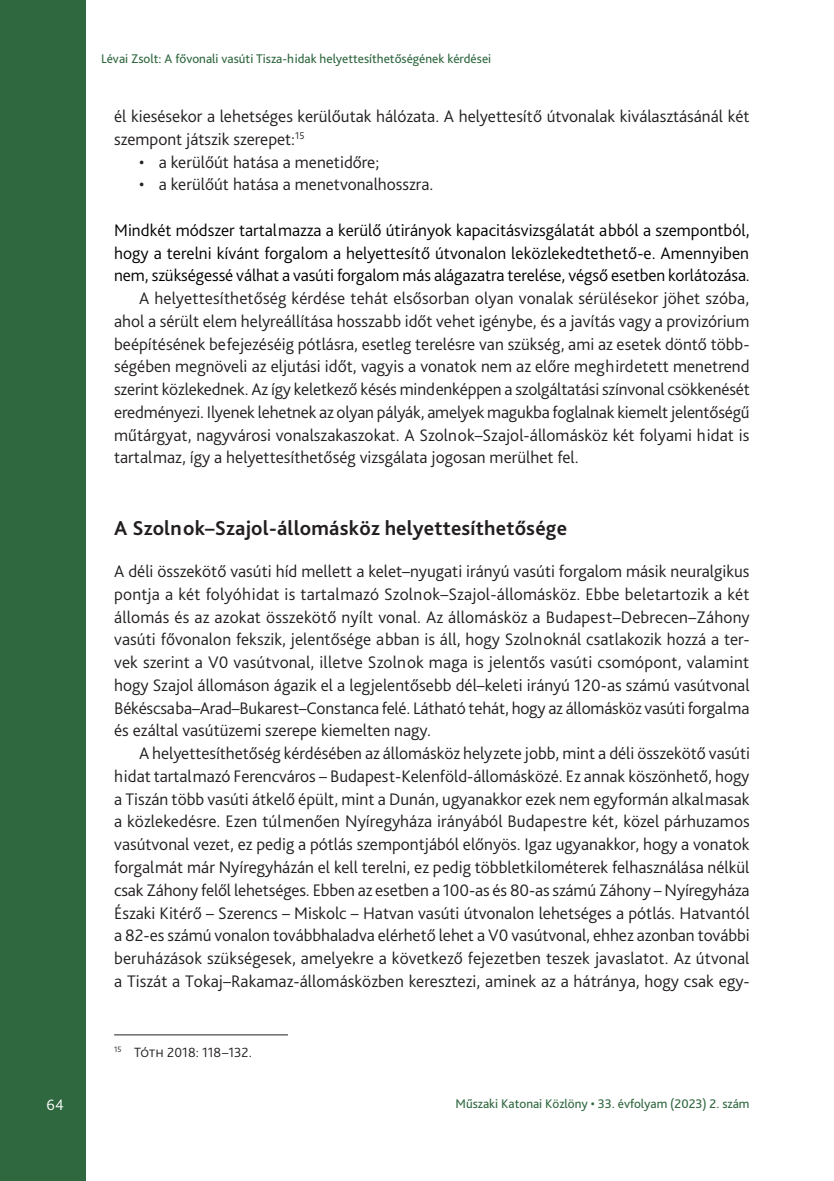
<style>
.page{position:relative;width:834px;height:1181px;background:#fff}
.page>*{position:absolute;margin:0;border:0;box-sizing:border-box;transform-origin:0 0}
.Címsor_1{font:700 21px "Bliss Pro";letter-spacing:.01em;color:#231f20}
.Szöveg{font:300 17.5px/22.8px "Bliss Pro";color:#231f20;text-align:justify}
.Szöveg_1st{font:300 17.5px/22.8px "Bliss Pro";color:#231f20;text-align:justify}
.Szöveg_1st___3_mm{font:300 17.5px/22.8px "Bliss Pro";color:#000;text-align:justify}
.t1{font:300 15.75px "Bliss Pro";color:#fff}
.Lábjegyzet{font:300 14px "Bliss Pro";letter-spacing:.005em;color:#231f20}
.t2{font:13.12px "Bliss Pro";color:#2f673f}
</style>
<div class="page">
<div style="left:0;top:0;width:85px;height:1181px;background:#2f673f"></div>
<hr style="left:114px;top:1034px;width:174px;height:1px;background:#231f20">
<p class="t2" style="left:101px;top:50px;width:391px">Lévai Zsolt: A fővonali vasúti Tisza-hidak helyettesíthetőségének kérdései</p>
<p class="Szöveg" style="left:114px;top:104px;width:636px">él kiesésekor a lehetséges kerülőutak hálózata. A helyettesítő útvonalak kiválasztásánál két szempont játszik szerepet:<sup>15</sup></p>
<p class="Szöveg" style="left:139px;top:150px;width:242px">• a kerülőút hatása a menetidőre;</p>
<p class="Szöveg" style="left:139px;top:173px;width:296px">• a kerülőút hatása a menetvonalhosszra.</p>
<p class="Szöveg_1st___3_mm" style="left:114px;top:218px;width:637px">Mindkét módszer tartalmazza a kerülő útirányok kapacitásvizsgálatát abból a szempontból, hogy a terelni kívánt forgalom a helyettesítő útvonalon leközlekedtethető-e. Amennyiben nem, szükségessé válhat a vasúti forgalom más alágazatra terelése, végső esetben korlátozása.</p>
<p class="Szöveg" style="left:114px;top:286px;width:637px;text-indent:25px">A helyettesíthetőség kérdése tehát elsősorban olyan vonalak sérülésekor jöhet szóba, ahol a sérült elem helyreállítása hosszabb időt vehet igénybe, és a javítás vagy a provizórium beépítésének befejezéséig pótlásra, esetleg terelésre van szükség, ami az esetek döntő több&shy;ségében megnöveli az eljutási időt, vagyis a vonatok nem az előre meghirdetett menetrend szerint közlekednek. Az így keletkező késés mindenképpen a szolgáltatási színvonal csökkenését eredményezi. Ilyenek lehetnek az olyan pályák, amelyek magukba foglalnak kiemelt jelentőségű műtárgyat, nagyvárosi vonalszakaszokat. A Szolnok–Szajol-állomásköz két folyami hidat is tartalmaz, így a helyettesíthetőség vizsgálata jogosan merülhet fel.</p>
<p class="Címsor_1" style="left:114px;top:515px;width:454px">A Szolnok–Szajol-állomásköz helyettesíthetősége</p>
<p class="Szöveg_1st" style="left:114px;top:559px;width:636px">A déli összekötő vasúti híd mellett a kelet–nyugati irányú vasúti forgalom másik neuralgikus pontja a két folyóhidat is tartalmazó Szolnok–Szajol-állomásköz. Ebbe beletartozik a két állomás és az azokat összekötő nyílt vonal. Az állomásköz a Budapest–Debrecen–Záhony vasúti fővonalon fekszik, jelentősége abban is áll, hogy Szolnoknál csatlakozik hozzá a ter&shy;vek szerint a V0 vasútvonal, illetve Szolnok maga is jelentős vasúti csomópont, valamint hogy Szajol állomáson ágazik el a legjelentősebb dél–keleti irányú 120-as számú vasútvonal Békéscsaba–Arad–Bukarest–Constanca felé. Látható tehát, hogy az állomásköz vasúti forgalma és ezáltal vasútüzemi szerepe kiemelten nagy.</p>
<p class="Szöveg" style="left:114px;top:741px;width:637px;text-indent:25px">A helyettesíthetőség kérdésében az állomásköz helyzete jobb, mint a déli összekötő vasúti hidat tartalmazó Ferencváros – Budapest-Kelenföld-állomásközé. Ez annak köszönhető, hogy a Tiszán több vasúti átkelő épült, mint a Dunán, ugyanakkor ezek nem egyformán alkalmasak a közlekedésre. Ezen túlmenően Nyíregyháza irányából Budapestre két, közel párhuzamos vasútvonal vezet, ez pedig a pótlás szempontjából előnyös. Igaz ugyanakkor, hogy a vonatok forgalmát már Nyíregyházán el kell terelni, ez pedig többletkilométerek felhasználása nélkül csak Záhony felől lehetséges. Ebben az esetben a -100-as és -80-as számú Záhony – Nyíregyháza Északi Kitérő – Szerencs – Miskolc – Hatvan vasúti útvonalon lehetséges a pótlás. Hatvantól a -82-es számú vonalon továbbhaladva elérhető lehet a V0 vasútvonal, ehhez azonban további beruházások szükségesek, amelyekre a következő fejezetben teszek javaslatot. Az útvonal a Tiszát a Tokaj–Rakamaz-állomásközben keresztezi, aminek az a hátránya, hogy csak egy-</p>
<p class="Lábjegyzet" style="left:114px;top:1043px;width:139px"><sup>15</sup> Tóth 2018: 118–132.</p>
<p class="t1" style="left:47px;top:1095px;width:19px">64</p>
<p class="t2" style="left:455px;top:1095px;width:295px">Műszaki Katonai Közlöny • 33. évfolyam (2023) 2. szám</p>
</div>
